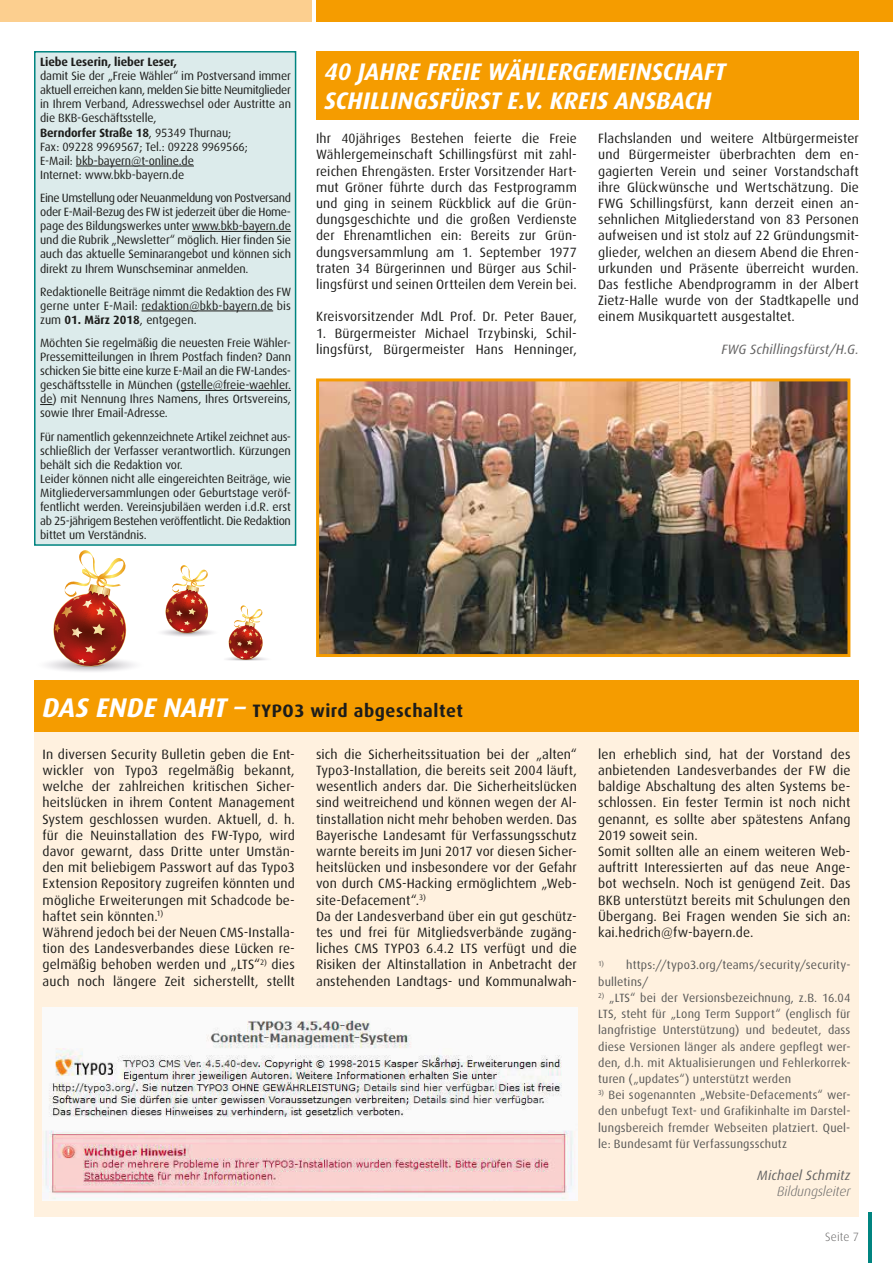
<style>
.page{position:relative;width:893px;height:1263px;background:#fff}
.page>*{position:absolute;margin:0;border:0;box-sizing:border-box;transform-origin:0 0}
.t1{font:italic 700 24px/28.8px "Dax";color:#fff}
.t2{font:700 18px "Dax";letter-spacing:.03em;color:#1d1d1b}
.t3{font:13.5px/16.2px "Dax";letter-spacing:.01em;color:#1d1d1b}
.t4{font:italic 13.5px "Dax";letter-spacing:.01em;color:#646363}
.t5{font:italic 300 13.5px "Dax";color:#646363}
.t6{font:12px/14.1px "Dax";letter-spacing:-.01em;color:#1d1d1b;text-align:justify}
.t7{font:12px/16.2px "Dax";letter-spacing:.015em;color:#575756;text-align:justify}
.t8{font:700 12px "Dax";letter-spacing:-.01em;color:#1d1d1b}
.t9{font:300 12px "Dax";letter-spacing:.005em;color:#646363}
.s1{font-weight:700}
.s2{font-style:italic;font-size:27px;color:#fff}
</style>
<div class="page">
<svg style="left:868px;top:1212px;width:3px;height:51px"></svg>
<div style="left:0;top:0;width:312px;height:21px;background:#fccf8f"></div>
<div style="left:316px;top:0;width:577px;height:21px;background:#f59c00"></div>
<div style="left:316px;top:51px;width:543px;height:68px;background:#f59c00"></div>
<img style="left:320px;top:382px;width:526px;height:271px">
<div style="left:316px;top:378px;width:534px;height:279px;border:3px solid #f59c00"></div>
<div style="left:34px;top:51px;width:262px;height:495px;background:#dcebeb;border:2px solid #008480"></div>
<hr style="left:76px;top:166px;width:118px;height:1px;background:#1d1d1b">
<hr style="left:192px;top:231px;width:99px;height:1px;background:#1d1d1b">
<hr style="left:142px;top:311px;width:131px;height:1px;background:#1d1d1b">
<hr style="left:181px;top:390px;width:110px;height:1px;background:#1d1d1b">
<svg style="left:40px;top:404px;width:13px;height:1px"></svg>
<div style="left:34px;top:689px;width:825px;height:527px;background:#fff1df"></div>
<div style="left:34px;top:680px;width:825px;height:51px;background:#f59c00"></div>
<img style="left:43px;top:1007px;width:534px;height:193px">
<img style="left:47px;top:550px;width:87px;height:122px">
<svg style="left:162px;top:565px;width:105px;height:95px"></svg>
<p class="t8" style="left:40px;top:55px;width:138px">Liebe Leserin, lieber Leser,</p>
<p class="t6" style="left:40px;top:69px;width:252px;text-align:left">damit Sie der „Freie Wähler“ im Postversand immer aktuell erreichen kann, melden Sie bitte Neumitglieder in Ihrem Verband, Adresswechsel oder Austritte an die BKB-Geschäftsstelle,<br><span class="s1">Berndorfer Straße 18</span>, 95349 Thurnau;<br>Fax: 09228 9969567; Tel.: 09228 9969566;<br>E-Mail: bkb-bayern@t-online.de<br>Internet: www.bkb-bayern.de</p>
<p class="t6" style="left:40px;top:191px;width:252px">Eine Umstellung oder Neuanmeldung von Postversand oder E-Mail-Bezug des FW ist jederzeit über die Home&shy;page des Bildungswerkes unter www.bkb-bayern.de und die Rubrik „Newsletter“ möglich. Hier finden Sie auch das aktuelle Seminarangebot und können sich direkt zu Ihrem Wunschseminar anmelden.</p>
<p class="t6" style="left:40px;top:284px;width:252px">Redaktionelle Beiträge nimmt die Redaktion des FW gerne unter E-Mail: redaktion@bkb-bayern.de bis zum <span class="s1">01. März 2018</span>, entgegen.</p>
<p class="t6" style="left:40px;top:336px;width:252px">Möchten Sie regelmäßig die neuesten Freie Wähler-Pressemitteilungen in Ihrem Postfach finden? Dann schicken Sie bitte eine kurze E-Mail an die FW-Landes&shy;geschäftsstelle in München (gstelle@freie-waehler. de) mit Nennung Ihres Namens, Ihres Ortsvereins, sowie Ihrer Email-Adresse.</p>
<p class="t6" style="left:40px;top:429px;width:252px;text-align:left">Für namentlich gekennzeichnete Artikel zeichnet aus&shy;schließlich der Verfasser verantwortlich. Kürzungen behält sich die Redaktion vor.<br>Leider können nicht alle eingereichten Beiträge, wie Mitgliederversammlungen oder Geburtstage veröf&shy;fentlicht werden. Vereinsjubiläen werden i.d.R. erst ab 25-jährigem Bestehen veröffentlicht. Die Redaktion bittet um Verständnis.</p>
<h1 class="t1" style="left:325px;top:58px;width:403px">40 JAHRE FREIE WÄHLERGEMEINSCHAFT<br>SCHILLINGSFÜRST E.V. KREIS ANSBACH</h1>
<p class="t3" style="left:316px;top:131px;width:262px;text-align:justify">Ihr 40jähriges Bestehen feierte die Freie Wählergemeinschaft Schillingsfürst mit zahl&shy;reichen Ehrengästen. Erster Vorsitzender Hart&shy;mut Gröner führte durch das Festprogramm und ging in seinem Rückblick auf die Grün&shy;dungsgeschichte und die großen Verdienste der Ehrenamtlichen ein: Bereits zur Grün&shy;dungsversammlung am 1. September 1977 traten 34 Bürgerinnen und Bürger aus Schil&shy;lingsfürst und seinen Ortteilen dem Verein bei.</p>
<p class="t3" style="left:316px;top:309px;width:262px">Kreisvorsitzender MdL Prof. Dr. Peter Bauer,</p>
<p class="t3" style="left:316px;top:325px;width:262px">1. Bürgermeister Michael Trzybinski, Schil&shy;lingsfürst, Bürgermeister Hans Henninger,</p>
<p class="t3" style="left:598px;top:131px;width:262px;text-align:justify">Flachslanden und weitere Altbürgermeister und Bürgermeister überbrachten dem en&shy;gagierten Verein und seiner Vorstandschaft ihre Glückwünsche und Wertschätzung. Die FWG Schillingsfürst, kann derzeit einen an&shy;sehnlichen Mitgliederstand von 83 Personen aufweisen und ist stolz auf 22 Gründungsmit&shy;glieder, welchen an diesem Abend die Ehren&shy;urkunden und Präsente überreicht wurden.<br>Das festliche Abendprogramm in der Albert Zietz-Halle wurde von der Stadtkapelle und einem Musikquartett ausgestaltet.</p>
<p class="t4" style="left:721px;top:342px;width:139px">FWG Schillingsfürst/H.G.</p>
<h2 class="t2" style="left:43px;top:701px;width:422px"><span class="s2">DAS ENDE NAHT –</span> TYPO3 wird abgeschaltet</h2>
<p class="t3" style="left:316px;top:746px;width:262px">sich die Sicherheitssituation bei der „alten“ Typo3-Installation, die bereits seit 2004 läuft, wesentlich anders dar. Die Sicherheitslücken sind weitreichend und können wegen der Al&shy;tinstallation nicht mehr behoben werden. Das Bayerische Landesamt für Verfassungsschutz warnte bereits im Juni 2017 vor diesen Sicher&shy;heitslücken und insbesondere vor der Gefahr von durch CMS-Hacking ermöglichtem „Web&shy;site-Defacement“.<sup>3)<br></sup>Da der Landesverband über ein gut geschütz&shy;tes und frei für Mitgliedsverbände zugäng&shy;liches CMS TYPO3 6.4.2 LTS verfügt und die Risiken der Altinstallation in Anbetracht der anstehenden Landtags- und Kommunalwah-</p>
<p class="t3" style="left:598px;top:746px;width:254px">len erheblich sind, hat der Vorstand des anbietenden Landesverbandes der FW die baldige Abschaltung des alten Systems be&shy;schlossen. Ein fester Termin ist noch nicht genannt, es sollte aber spätestens Anfang 2019 soweit sein.<br>Somit sollten alle an einem weiteren Web&shy;auftritt Interessierten auf das neue Ange&shy;bot wechseln. Noch ist genügend Zeit. Das BKB unterstützt bereits mit Schulungen den Übergang. Bei Fragen wenden Sie sich an: kai.hedrich@fw-bayern.de.</p>
<p class="t3" style="left:43px;top:746px;width:254px">In diversen Security Bulletin geben die Ent&shy;wickler von Typo3 regelmäßig bekannt, welche der zahlreichen kritischen Sicher&shy;heitslücken in ihrem Content Management System geschlossen wurden. Aktuell, d. h. für die Neuinstallation des FW-Typo, wird davor gewarnt, dass Dritte unter Umstän&shy;den mit beliebigem Passwort auf das Typo3<br>Extension Repository zugreifen könnten und mögliche Erweiterungen mit Schadcode be&shy;haftet sein könnten.<sup>1)<br></sup>Während jedoch bei der Neuen CMS-Installa&shy;tion des Landesverbandes diese Lücken re&shy;gelmäßig behoben werden und „LTS“<sup>2)</sup> dies auch noch längere Zeit sicherstellt, stellt</p>
<p class="t7" style="left:598px;top:957px;width:254px"><sup>1)</sup> https://typo3.org/teams/security/security&shy;bulletins/</p>
<p class="t7" style="left:598px;top:990px;width:254px"><sup>2)</sup> „LTS“ bei der Versionsbezeichnung, z.B. 16.04<br>LTS, steht für „Long Term Support“ (englisch für langfristige Unterstützung) und bedeutet, dass diese Versionen länger als andere gepflegt wer&shy;den, d.h. mit Aktualisierungen und Fehlerkorrek&shy;turen („updates“) unterstützt werden</p>
<p class="t7" style="left:598px;top:1087px;width:254px"><sup>3)</sup> Bei sogenannten „Website-Defacements“ wer&shy;den unbefugt Text- und Grafikinhalte im Darstel&shy;lungsbereich fremder Webseiten platziert. Quel&shy;le: Bundesamt für Verfassungsschutz</p>
<p class="t4" style="left:757px;top:1168px;width:95px">Michael Schmitz</p>
<p class="t5" style="left:777px;top:1184px;width:75px">Bildungsleiter</p>
<p class="t9" style="left:825px;top:1231px;width:35px">Seite 7</p>
</div>
